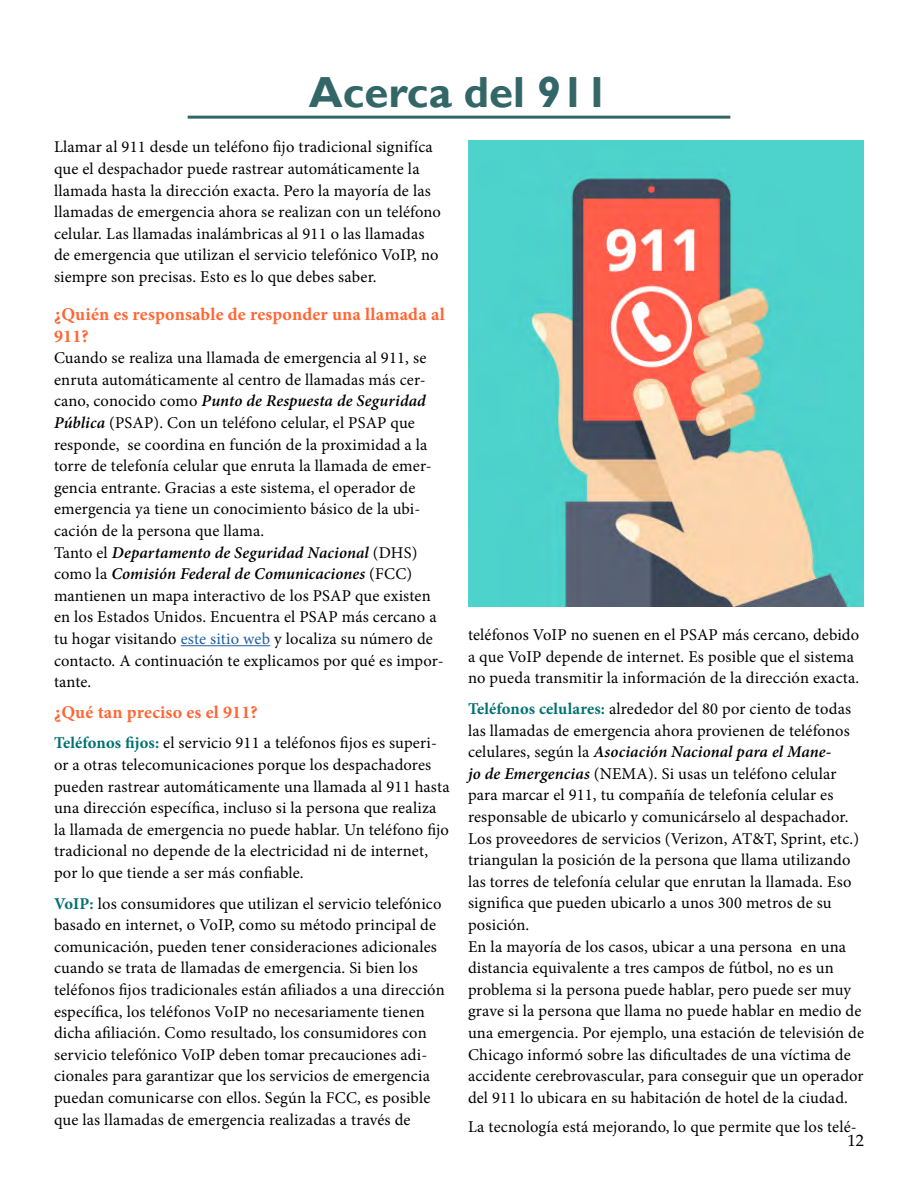
<style>
.page{position:relative;width:918px;height:1188px;background:#fff}
.page>*{position:absolute;margin:0;border:0;box-sizing:border-box;transform-origin:0 0}
.t1{font:700 43.5px "Gill Sans";color:#366}
.t2{font:700 18px/21.6px "Minion Pro";letter-spacing:.01em;color:#f63}
.t3{font:16.5px/21.6px "Minion Pro";letter-spacing:.01em;color:#000}
.t4{font:16.5px "Palatino Linotype";color:#000}
.s1{font-weight:600;font-style:italic}
.s2{color:#215e9e}
.s3{font-weight:700;color:#007172}
</style>
<div class="page">
<hr style="left:181px;top:645px;width:89px;height:1px;background:#215e9e">
<img style="left:468px;top:140px;width:396px;height:467px">
<hr style="left:188px;top:116px;width:542px;height:3px;background:#366">
<h1 class="t1" style="left:309px;top:67px;width:302px">Acerca del 911</h1>
<p class="t3" style="left:54px;top:136px;width:389px">Llamar al 911 desde un teléfono fijo tradicional signifíca que el despachador puede rastrear automáticamente la llamada hasta la dirección exacta. Pero la mayoría de las llamadas de emergencia ahora se realizan con un teléfono celular. Las llamadas inalámbricas al 911 o las llamadas de emergencia que utilizan el servicio telefónico VoIP, no siempre son precisas. Esto es lo que debes saber.</p>
<p class="t2" style="left:54px;top:303px;width:392px">¿Quién es responsable de responder una llamada al<br>911?</p>
<p class="t3" style="left:54px;top:347px;width:391px">Cuando se realiza una llamada de emergencia al 911, se enruta automáticamente al centro de llamadas más cer&shy;cano, conocido como <span class="s1">Punto de Respuesta de Seguridad Pública</span> (PSAP). Con un teléfono celular, el PSAP que responde, se coordina en función de la proximidad a la torre de telefonía celular que enruta la llamada de emer&shy;gencia entrante. Gracias a este sistema, el operador de emergencia ya tiene un conocimiento básico de la ubi&shy;cación de la persona que llama.<br>Tanto el <span class="s1">Departamento de Seguridad Nacional</span> (DHS) como la <span class="s1">Comisión Federal de Comunicaciones</span> (FCC) mantienen un mapa interactivo de los PSAP que existen en los Estados Unidos. Encuentra el PSAP más cercano a tu hogar visitando <span class="s2">este sitio web</span> y localiza su número de contacto. A continuación te explicamos por qué es impor&shy;tante.</p>
<p class="t2" style="left:54px;top:701px;width:205px">¿Qué tan preciso es el 911?</p>
<p class="t3" style="left:54px;top:733px;width:397px"><span class="s3">Teléfonos fijos:</span> el servicio 911 a teléfonos fijos es superi&shy;or a otras telecomunicaciones porque los despachadores pueden rastrear automáticamente una llamada al 911 hasta una dirección específica, incluso si la persona que realiza la llamada de emergencia no puede hablar. Un teléfono fijo tradicional no depende de la electricidad ni de internet, por lo que tiende a ser más confiable.</p>
<p class="t3" style="left:54px;top:893px;width:392px"><span class="s3">VoIP:</span> los consumidores que utilizan el servicio telefónico basado en internet, o VoIP, como su método principal de comunicación, pueden tener consideraciones adicionales cuando se trata de llamadas de emergencia. Si bien los teléfonos fijos tradicionales están afiliados a una dirección específica, los teléfonos VoIP no necesariamente tienen dicha afiliación. Como resultado, los consumidores con servicio telefónico VoIP deben tomar precauciones adi&shy;cionales para garantizar que los servicios de emergencia puedan comunicarse con ellos. Según la FCC, es posible que las llamadas de emergencia realizadas a través de</p>
<p class="t3" style="left:468px;top:624px;width:393px">teléfonos VoIP no suenen en el PSAP más cercano, debido a que VoIP depende de internet. Es posible que el sistema no pueda transmitir la información de la dirección exacta.</p>
<p class="t3" style="left:468px;top:698px;width:398px"><span class="s3">Teléfonos celulares:</span> alrededor del 80 por ciento de todas las llamadas de emergencia ahora provienen de teléfonos celulares, según la <span class="s1">Asociación Nacional para el Mane-<br>jo de Emergencias</span> (NEMA). Si usas un teléfono celular para marcar el 911, tu compañía de telefonía celular es responsable de ubicarlo y comunicárselo al despachador.<br>Los proveedores de servicios (Verizon, AT&amp;T, Sprint, etc.) triangulan la posición de la persona que llama utilizando las torres de telefonía celular que enrutan la llamada. Eso significa que pueden ubicarlo a unos 300 metros de su posición.<br>En la mayoría de los casos, ubicar a una persona en una distancia equivalente a tres campos de fútbol, no es un problema si la persona puede hablar, pero puede ser muy grave si la persona que llama no puede hablar en medio de una emergencia. Por ejemplo, una estación de televisión de Chicago informó sobre las dificultades de una víctima de accidente cerebrovascular, para conseguir que un operador del 911 lo ubicara en su habitación de hotel de la ciudad.</p>
<p class="t3" style="left:468px;top:1116px;width:390px">La tecnología está mejorando, lo que permite que los telé-</p>
<p class="t4" style="left:848px;top:1129px;width:18px">12</p>
</div>
